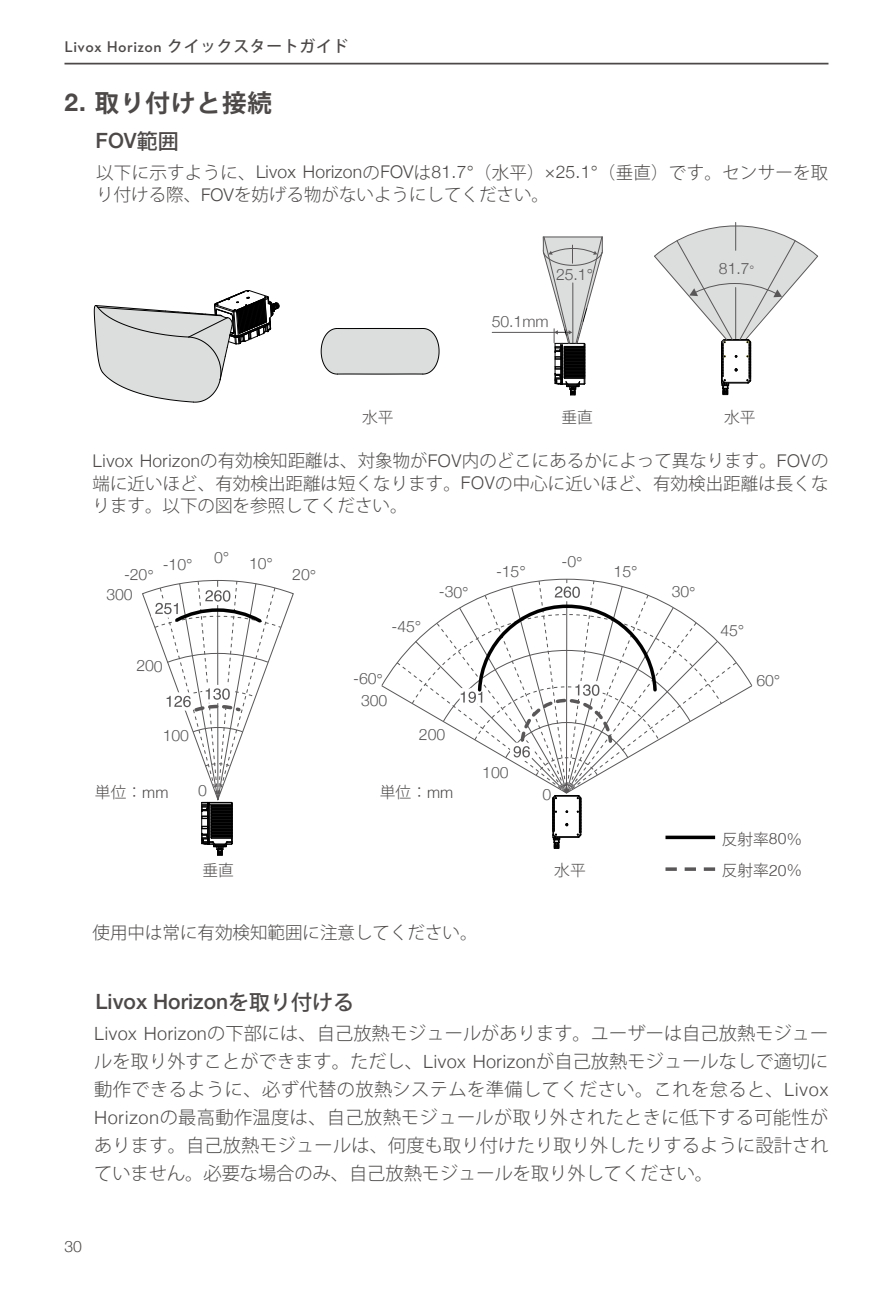
<style>
.page{position:relative;width:893px;height:1290px;background:#fff}
.page>*{position:absolute;margin:0;border:0;box-sizing:border-box;transform-origin:0 0}
.t1{font:700 24.5px "Koz Go Pr 6 N";letter-spacing:.04em;color:#4c4948}
.t2{font:500 21px "Helvetica Neue";color:#4c4948}
.t3{font:300 18.2px/28px "Koz Go Pr 6 N";color:#4c4948;text-align:justify}
.t4{font:300 17.5px/22.8px "Koz Go Pr 6 N";color:#4c4948}
.t5{font:300 15.75px "Helvetica Neue";letter-spacing:-.01em;color:#595757}
.t6{font:300 15.75px/31.8px "Koz Go Pr 6 N";color:#4c4948}
.t7{font:600 15.75px "Dji";letter-spacing:.025em;color:#4c4948}
.t8{font:300 15.75px "Helvetica Neue";color:#4c4948}
.s1{font-family:"Koz Go Pr 6 N";font-weight:500}
.s2{font-family:"Helvetica Neue"}
.s3{font-family:"Koz Go Pr 6 N"}
.s4{font-size:11.9px}
.s5{font-family:"Helvetica"}
</style>
<div class="page">
<hr style="left:64px;top:63px;width:764px;height:1px;background:#4c4948">
<svg style="left:93px;top:290px;width:187px;height:113px"></svg>
<svg style="left:321px;top:328px;width:119px;height:47px;background:#d2d3d3"></svg>
<hr style="left:492px;top:332px;width:76px;height:1px;background:#595757">
<svg style="left:542px;top:236px;width:61px;height:160px"></svg>
<svg style="left:654px;top:222px;width:164px;height:173px"></svg>
<svg style="left:381px;top:578px;width:372px;height:271px"></svg>
<svg style="left:142px;top:580px;width:152px;height:276px"></svg>
<svg style="left:665px;top:835px;width:50px;height:4px"></svg>
<svg style="left:665px;top:867px;width:50px;height:4px"></svg>
<p class="t7" style="left:64px;top:39px;width:285px">Livox Horizon <span class="s1">クイックスタートガイド</span></p>
<h1 class="t1" style="left:64px;top:89px;width:209px"><span class="s2">2.</span> 取り付けと接続</h1>
<p class="t2" style="left:96px;top:124px;width:85px">FOV<span class="s3">範囲</span></p>
<p class="t4" style="left:96px;top:161px;width:734px">以下に示すように、<span class="s2">Livox Horizon</span>の<span class="s2">FOV</span>は<span class="s2">81.7°</span>（水平）<span class="s2">×25.1°</span>（垂直）です。センサーを取り付ける際、<span class="s2">FOV</span>を妨げる物がないようにしてください。</p>
<p class="t5" style="left:556px;top:262px;width:38px">25.1°</p>
<p class="t5" style="left:492px;top:308px;width:59px">50.1mm</p>
<p class="t5" style="left:719px;top:256px;width:37px">81.7<span class="s4">°</span></p>
<p class="t6" style="left:561px;top:402px;width:33px">垂直</p>
<p class="t6" style="left:362px;top:402px;width:33px">水平</p>
<p class="t6" style="left:724px;top:402px;width:33px">水平</p>
<p class="t4" style="left:93px;top:449px;width:737px;text-align:justify"><span class="s5">Livox Horizon</span>の有効検知距離は、対象物が<span class="s5">FOV</span>内のどこにあるかによって異なります。<span class="s5">FOV</span>の端に近いほど、有効検出距離は短くなります。<span class="s5">FOV</span>の中心に近いほど、有効検出距離は長くなります。以下の図を参照してください。</p>
<p class="t5" style="left:124px;top:562px;width:31px">-20°</p>
<p class="t5" style="left:163px;top:552px;width:31px">-10°</p>
<p class="t5" style="left:214px;top:545px;width:17px">0°</p>
<p class="t5" style="left:249px;top:551px;width:25px">10°</p>
<p class="t5" style="left:292px;top:562px;width:25px">20°</p>
<p class="t5" style="left:496px;top:558px;width:31px">-15°</p>
<p class="t5" style="left:562px;top:549px;width:23px">-0°</p>
<p class="t5" style="left:614px;top:558px;width:25px">15°</p>
<p class="t5" style="left:106px;top:582px;width:28px">300</p>
<p class="t5" style="left:439px;top:579px;width:31px">-30°</p>
<p class="t5" style="left:672px;top:579px;width:25px">30°</p>
<p class="t5" style="left:392px;top:613px;width:31px">-45°</p>
<p class="t5" style="left:720px;top:617px;width:25px">45°</p>
<p class="t5" style="left:136px;top:653px;width:28px">200</p>
<p class="t5" style="left:353px;top:666px;width:31px">-60°</p>
<p class="t5" style="left:756px;top:667px;width:25px">60°</p>
<p class="t5" style="left:361px;top:687px;width:28px">300</p>
<p class="t5" style="left:163px;top:723px;width:28px">100</p>
<p class="t5" style="left:419px;top:722px;width:28px">200</p>
<p class="t5" style="left:482px;top:759px;width:28px">100</p>
<p class="t5" style="left:198px;top:778px;width:10px">0</p>
<p class="t6" style="left:95px;top:777px;width:75px">単位：<span class="s5">mm</span></p>
<p class="t6" style="left:380px;top:777px;width:75px">単位：<span class="s5">mm</span></p>
<p class="t5" style="left:543px;top:781px;width:10px">0</p>
<p class="t6" style="left:202px;top:855px;width:33px">垂直</p>
<p class="t6" style="left:554px;top:855px;width:33px">水平</p>
<p class="t6" style="left:722px;top:823px;width:82px">反射率<span class="s5">80</span>％反射率<span class="s5">20</span>％</p>
<p class="t4" style="left:93px;top:922px;width:387px">使用中は常に有効検知範囲に注意してください。</p>
<p class="t2" style="left:96px;top:985px;width:260px">Livox Horizon<span class="s3">を取り付ける</span></p>
<p class="t3" style="left:94px;top:1020px;width:736px"><span class="s5">Livox Horizon</span>の下部には、自己放熱モジュールがあります。ユーザーは自己放熱モジュールを取り外すことができます。ただし、<span class="s5">Livox Horizon</span>が自己放熱モジュールなしで適切に動作できるように、必ず代替の放熱システムを準備してください。これを怠ると、<span class="s5">Livox Horizon</span>の最高動作温度は、自己放熱モジュールが取り外されたときに低下する可能性があります。自己放熱モジュールは、何度も取り付けたり取り外したりするように設計されていません。必要な場合のみ、自己放熱モジュールを取り外してください。</p>
<p class="t8" style="left:64px;top:1233px;width:19px">30</p>
</div>
